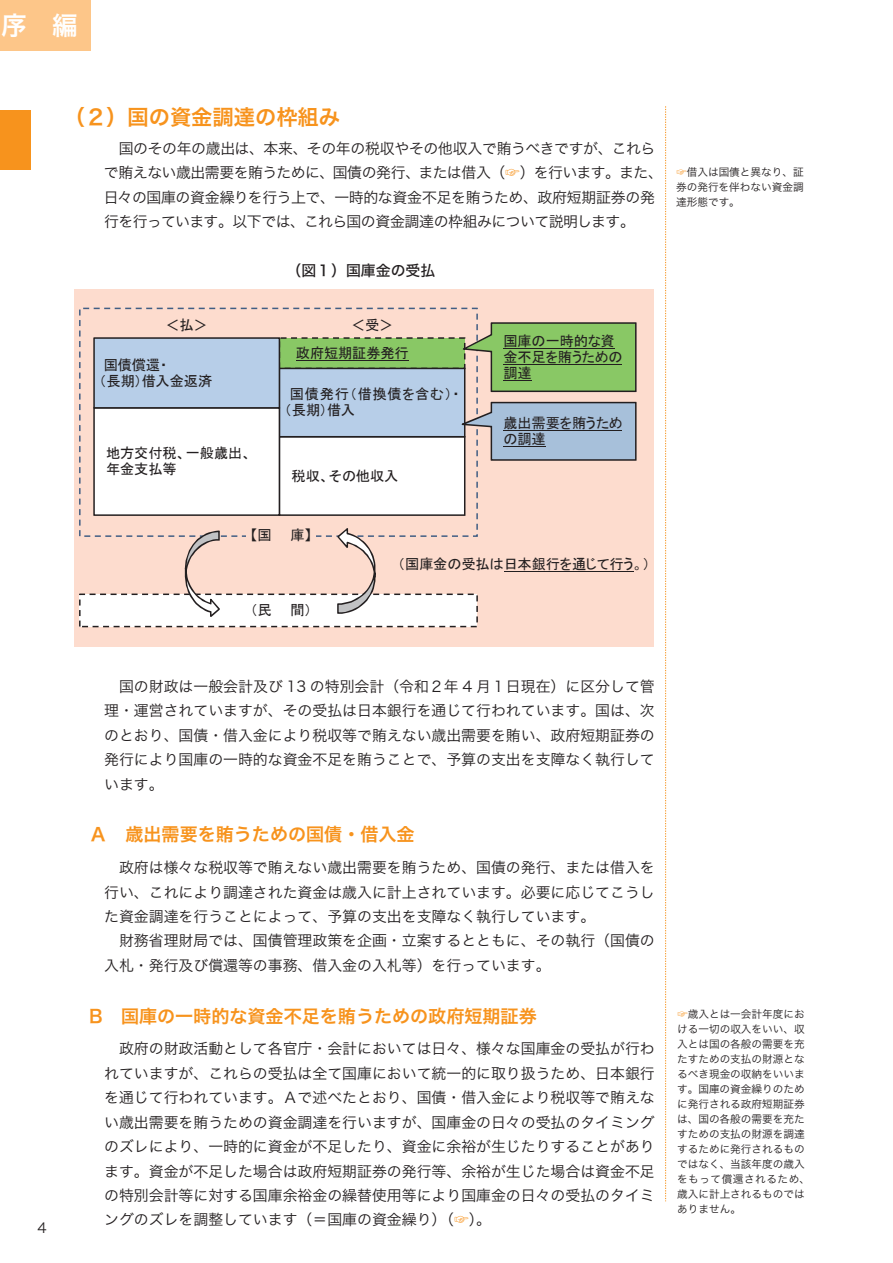
<style>
.page{position:relative;width:893px;height:1263px;background:#fff}
.page>*{position:absolute;margin:0;border:0;box-sizing:border-box;transform-origin:0 0}
.t1{font:25.5px "Hira Kaku Pro W6";color:#fff}
.t2{font:21.3px "Hira Kaku Pro W6";color:#f7931d}
.t3{font:18.15px "Hira Kaku Pro W6";color:#f7931d}
.t4{font:14.85px/24.5px "Hira Kaku Pro W3";color:#231f20;text-align:justify}
.t5{font:14.85px/24.5px "Hira Kaku Pro W3";letter-spacing:-.03em;color:#231f20}
.t6{font:14.85px "Hira Kaku Std W5";color:#231f20}
.t7{font:14.25px/15.9px "MS P Gothic";color:#231f20}
.t8{font:14.25px/16.2px "MS P Gothic";letter-spacing:.05em;color:#231f20}
.t9{font:14.25px/15.8px "MS P Gothic";letter-spacing:-.025em;color:#231f20}
.t10{font:13.8px "Hira Kaku Pro W3";color:#231f20}
.t11{font:10.65px/15px "Hira Kaku Pro W3";color:#231f20;text-align:justify}
.s1{color:#f7931d}
</style>
<div class="page">
<div style="left:0;top:0;width:90px;height:51px;background:#fdc689"></div>
<div style="left:0;top:111px;width:31px;height:59px;background:#f7931d"></div>
<svg style="left:665px;top:106px;width:1px;height:1095px"></svg>
<div style="left:74px;top:289px;width:579px;height:357px;background:#fddcce"></div>
<svg style="left:79px;top:308px;width:399px;height:220px"></svg>
<svg style="left:93px;top:322px;width:544px;height:194px"></svg>
<hr style="left:503px;top:430px;width:119px;height:1px;background:#231f20">
<hr style="left:503px;top:446px;width:42px;height:1px;background:#231f20">
<svg style="left:79px;top:528px;width:399px;height:99px"></svg>
<hr style="left:504px;top:571px;width:130px;height:1px;background:#231f20">
<div style="left:246px;top:522px;width:70px;height:25px;background:#fddcce"></div>
<h1 class="t1" style="left:1px;top:3px;width:78px">序　編</h1>
<p class="t10" style="left:38px;top:1215px;width:11px">4</p>
<h2 class="t2" style="left:64px;top:98px;width:278px">（２）国の資金調達の枠組み</h2>
<p class="t5" style="left:104px;top:135px;width:561px;text-indent:15px">国のその年の歳出は、本来、その年の税収やその他収入で賄うべきですが、これらで賄えない歳出需要を賄うために、国債の発行、または借入（<span class="s1">☞</span>）を行います。また、日々の国庫の資金繰りを行う上で、一時的な資金不足を賄うため、政府短期証券の発行を行っています。以下では、これら国の資金調達の枠組みについて説明します。</p>
<p class="t6" style="left:286px;top:259px;width:150px">（図１）国庫金の受払</p>
<p class="t7" style="left:165px;top:317px;width:44px">＜払＞</p>
<p class="t7" style="left:351px;top:317px;width:44px">＜受＞</p>
<p class="t7" style="left:99px;top:356px;width:114px;text-indent:5px">国債償還・<br>（長期）借入金返済</p>
<p class="t9" style="left:106px;top:445px;width:147px">地方交付税、一般歳出、年金支払等</p>
<p class="t7" style="left:296px;top:345px;width:114px">政府短期証券発行</p>
<p class="t8" style="left:285px;top:386px;width:177px;text-indent:5px">国債発行（借換債を含む）・（長期）借入</p>
<p class="t7" style="left:291px;top:467px;width:108px">税収、その他収入</p>
<p class="t7" style="left:250px;top:527px;width:23px">【国</p>
<p class="t7" style="left:291px;top:527px;width:22px">庫】</p>
<p class="t7" style="left:503px;top:333px;width:121px">国庫の一時的な資金不足を賄うための調達</p>
<p class="t7" style="left:503px;top:415px;width:121px">歳出需要を賄うための調達</p>
<p class="t7" style="left:250px;top:602px;width:23px">（民</p>
<p class="t7" style="left:291px;top:602px;width:22px">間）</p>
<p class="t7" style="left:398px;top:556px;width:254px">（国庫金の受払は日本銀行を通じて行う。）</p>
<p class="t11" style="left:676px;top:164px;width:129px"><span class="s1">☞</span>借入は国債と異なり、証券の発行を伴わない資金調達形態です。</p>
<p class="t4" style="left:104px;top:673px;width:552px;text-indent:15px">国の財政は一般会計及び 13 の特別会計（令和２年 4 月１日現在）に区分して管理・運営されていますが、その受払は日本銀行を通じて行われています。国は、次のとおり、国債・借入金により税収等で賄えない歳出需要を賄い、政府短期証券の発行により国庫の一時的な資金不足を賄うことで、予算の支出を支障なく執行しています。</p>
<p class="t3" style="left:89px;top:818px;width:327px">Ａ　歳出需要を賄うための国債・借入金</p>
<p class="t4" style="left:104px;top:854px;width:552px;text-indent:15px">政府は様々な税収等で賄えない歳出需要を賄うため、国債の発行、または借入を行い、これにより調達された資金は歳入に計上されています。必要に応じてこうした資金調達を行うことによって、予算の支出を支障なく執行しています。</p>
<p class="t4" style="left:104px;top:927px;width:552px;text-indent:15px">財務省理財局では、国債管理政策を企画・立案するとともに、その執行（国債の入札・発行及び償還等の事務、借入金の入札等）を行っています。</p>
<p class="t3" style="left:89px;top:999px;width:449px">B　国庫の一時的な資金不足を賄うための政府短期証券</p>
<p class="t4" style="left:104px;top:1035px;width:552px;text-indent:15px">政府の財政活動として各官庁・会計においては日々、様々な国庫金の受払が行われていますが、これらの受払は全て国庫において統一的に取り扱うため、日本銀行を通じて行われています。Ａで述べたとおり、国債・借入金により税収等で賄えない歳出需要を賄うための資金調達を行いますが、国庫金の日々の受払のタイミングのズレにより、一時的に資金が不足したり、資金に余裕が生じたりすることがあります。資金が不足した場合は政府短期証券の発行等、余裕が生じた場合は資金不足の特別会計等に対する国庫余裕金の繰替使用等により国庫金の日々の受払のタイミングのズレを調整しています（＝国庫の資金繰り）（<span class="s1">☞</span>）。</p>
<p class="t11" style="left:677px;top:1006px;width:134px;text-align:left"><span class="s1">☞</span>歳入とは一会計年度における一切の収入をいい、収入とは国の各般の需要を充たすための支払の財源となるべき現金の収納をいいます。国庫の資金繰りのために発行される政府短期証券は、国の各般の需要を充たすための支払の財源を調達するために発行されるものではなく、当該年度の歳入をもって償還されるため、歳入に計上されるものではありません。</p>
</div>
